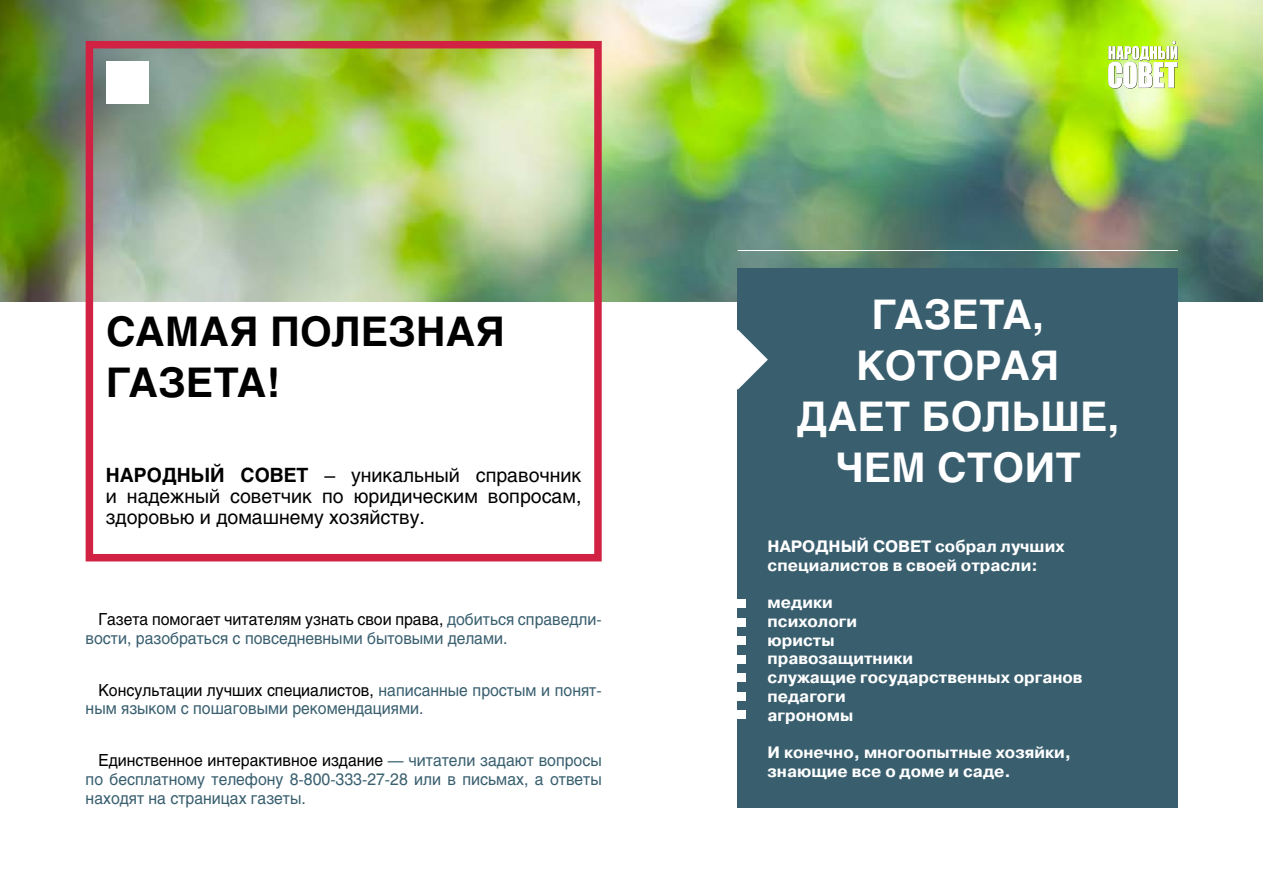
<style>
.page{position:relative;width:1263px;height:893px;background:#fff}
.page>*{position:absolute;margin:0;border:0;box-sizing:border-box;transform-origin:0 0}
.t1{font:700 40.5px/51px "Helios";letter-spacing:.01em;color:#fff;text-align:center}
.t2{font:700 40.5px/51px "Helios";letter-spacing:.01em;color:#000}
.t3{font:19.5px/21px "Helios";color:#000;text-align:justify}
.t4{font:700 19.5px "Helios";color:#000}
.t5{font:16.5px/18.8px "Helios";color:#395f6f;scale:.95 1}
.t6{font:700 16.5px/18.8px "Pragmatica";color:#fff}
.s1{color:#000}
</style>
<div class="page">
<img style="left:0;top:0;width:1263px;height:301px">
<div style="left:86px;top:41px;width:516px;height:520px;border:8px solid #d12244"></div>
<div style="left:738px;top:269px;width:440px;height:539px;background:#395f6f"></div>
<svg style="left:737px;top:330px;width:31px;height:60px"></svg>
<div style="left:725px;top:600px;width:21px;height:8px;background:#fff"></div>
<div style="left:725px;top:618px;width:21px;height:9px;background:#fff"></div>
<div style="left:725px;top:637px;width:21px;height:8px;background:#fff"></div>
<div style="left:725px;top:655px;width:21px;height:9px;background:#fff"></div>
<div style="left:725px;top:674px;width:21px;height:8px;background:#fff"></div>
<div style="left:725px;top:692px;width:21px;height:9px;background:#fff"></div>
<div style="left:725px;top:711px;width:21px;height:8px;background:#fff"></div>
<div style="left:106px;top:61px;width:42px;height:43px;background:#fff"></div>
<hr style="left:738px;top:250px;width:440px;height:1px;background:#fff">
<svg style="left:1108px;top:41px;width:70px;height:48px"></svg>
<h1 class="t2" style="left:106px;top:305px;width:400px">Самая полезная газета!</h1>
<p class="t4" style="left:106px;top:462px;width:56px">НАРОДН</p>
<p class="t4" style="left:191px;top:462px;width:106px">ЫЙ СОВЕТ</p>
<p class="t3" style="left:106px;top:464px;width:477px;text-indent:218px">– уникальный справочник и надежный советчик по юридическим вопросам, здоровью и домашнему хозяйству.</p>
<p class="t5" style="left:86px;top:609px;width:545px;text-indent:13px"><span class="s1">Газета помогает читателям узнать свои права,</span> добиться справедли&shy;вости, разобраться с повседневными бытовыми делами.</p>
<p class="t5" style="left:86px;top:680px;width:545px;text-indent:13px"><span class="s1">Консультации лучших специалистов,</span> написанные простым и понят&shy;ным языком с пошаговыми рекомендациями.</p>
<p class="t5" style="left:86px;top:750px;width:545px;text-align:justify;text-indent:13px"><span class="s1">Единственное интерактивное издание</span> — читатели задают вопросы по бесплатному телефону 8-800-333-27-28 или в письмах, а ответы находят на страницах газеты.</p>
<h1 class="t1" style="left:796px;top:288px;width:324px">Газета, которая дает больше, чем стоит</h1>
<p class="t6" style="left:767px;top:537px;width:298px">НАРОДНЫЙ СОВЕТ собрал лучших специалистов в своей отрасли:</p>
<p class="t6" style="left:767px;top:593px;width:316px">медики<br>психологи<br>юристы<br>правозащитники<br>служащие государственных органов педагоги<br>агрономы</p>
<p class="t6" style="left:767px;top:743px;width:305px">И конечно, многоопытные хозяйки, знающие все о доме и саде.</p>
</div>
